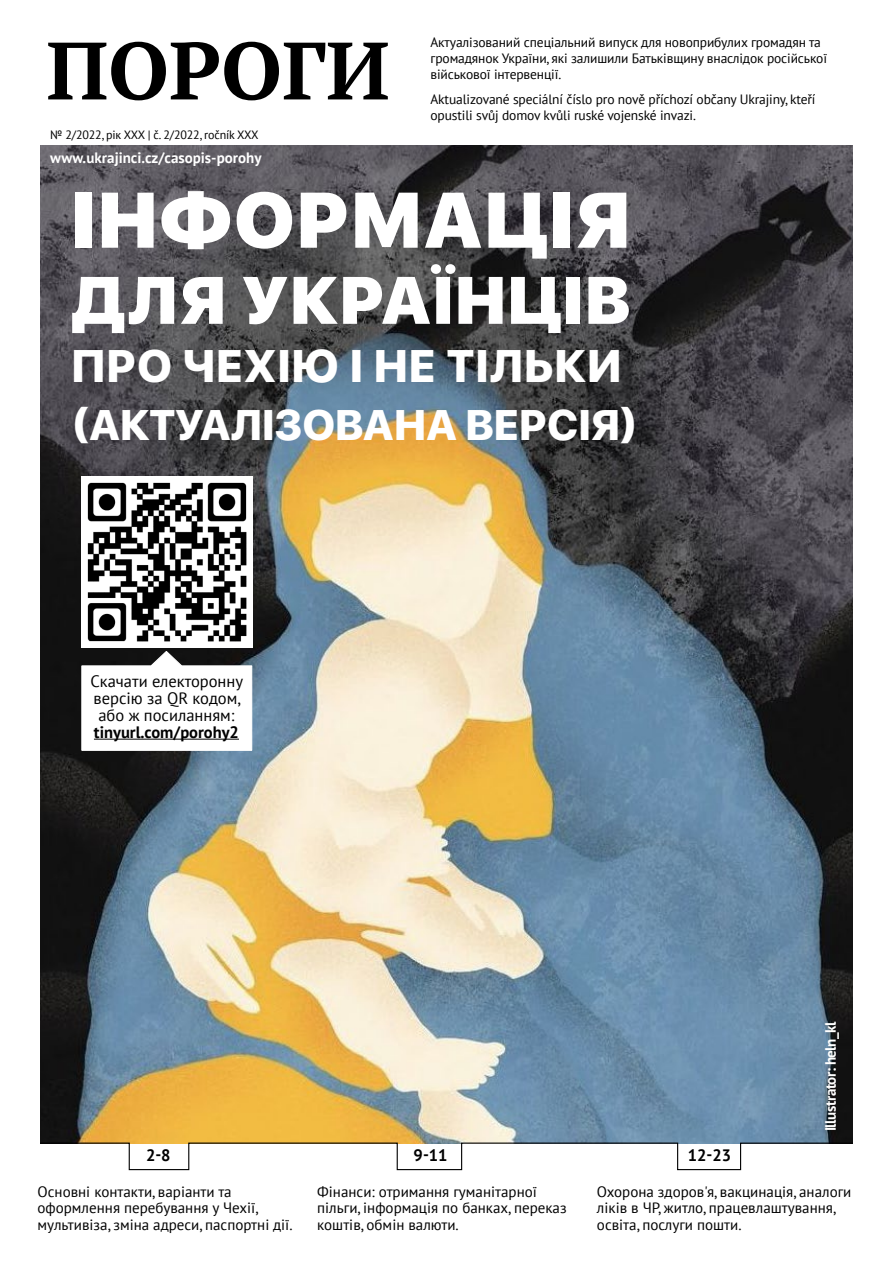
<style>
.page{position:relative;width:893px;height:1263px;background:#fff}
.page>*{position:absolute;margin:0;border:0;box-sizing:border-box;transform-origin:0 0}
.t1{font:700 81.15px "PT Serif";color:#000}
.t2{font:900 78.15px "SF Pro Display";letter-spacing:.02em;color:#fff}
.t3{font:900 66.6px "SF Pro Display";letter-spacing:.02em;color:#fff}
.t4{font:800 45.3px "SF Pro Display";letter-spacing:.02em;color:#fff}
.t5{font:800 42.6px "SF Pro Display";color:#fff}
.perex{font:16.5px/17px "PT Sans";color:#000}
.perex-2{font:700 16.5px "PT Sans";color:#000}
.t6{font:15px/16.5px "PT Sans";color:#000}
.subtitel{font:700 15px "PT Sans";color:#fff}
.subtitel-2{font:700 15px "PT Sans";letter-spacing:-.03em;color:#fff}
.subtitel-3{font:13.5px/16.2px "PT Sans";letter-spacing:-.01em;color:#000}
.subtitel-4{font:12px "PT Sans";letter-spacing:-.01em;color:#000}
</style>
<div class="page">
<img style="left:40px;top:146px;width:813px;height:996px">
<svg style="left:40px;top:1142px;width:813px;height:29px"></svg>
<svg style="left:81px;top:650px;width:172px;height:101px"></svg>
<hr style="left:94px;top:739px;width:145px;height:1px;background:#000">
<img style="left:81px;top:477px;width:171px;height:171px">
<p class="t1" style="left:47px;top:18px;width:344px">ПОРОГИ</p>
<p class="subtitel-3" style="left:431px;top:34px;width:398px">Актуалізований спеціальний випуск для новоприбулих громадян та громадянок України, які залишили Батьківщину внаслідок російської військової інтервенції.</p>
<p class="subtitel-3" style="left:431px;top:91px;width:386px">Aktualizované speciální číslo pro nově příchozí občany Ukrajiny, kteří opustili svůj domov kvůli ruské vojenské invazi.</p>
<p class="subtitel-4" style="left:50px;top:127px;width:210px">№ 2/2022, рік XXX | č. 2/2022, ročník XXX</p>
<p class="subtitel" style="left:50px;top:148px;width:213px">www.ukrajinci.cz/casopis-porohy</p>
<p class="t2" style="left:72px;top:175px;width:560px">ІНФОРМАЦІЯ</p>
<p class="t3" style="left:72px;top:262px;width:560px">ДЛЯ УКРАЇНЦІВ</p>
<p class="t4" style="left:72px;top:340px;width:552px">ПРО ЧЕХІЮ І НЕ ТІЛЬКИ</p>
<p class="t5" style="left:72px;top:400px;width:568px">(АКТУАЛІЗОВАНА ВЕРСІЯ)</p>
<p class="perex" style="left:90px;top:672px;width:154px">Скачати електоронну версію за QR кодом, або ж посиланням:</p>
<p class="perex-2" style="left:94px;top:721px;width:147px">tinyurl.com/porohy2</p>
<p class="perex-2" style="left:146px;top:1144px;width:26px">2-8</p>
<p class="perex-2" style="left:414px;top:1144px;width:36px">9-11</p>
<p class="perex-2" style="left:688px;top:1144px;width:45px">12-23</p>
<p class="subtitel-2" style="left:820px;top:1131px;width:112px;rotate:-90deg">Illustrator: heln_kl</p>
<p class="t6" style="left:38px;top:1182px;width:256px">Основні контакти, варіанти та оформлення перебування у Чехії, мультивіза, зміна адреси, паспортні дії.</p>
<p class="t6" style="left:317px;top:1182px;width:251px">Фінанси: отримання гуманітарної пільги, інформація по банках, переказ коштів, обмін валюти.</p>
<p class="t6" style="left:597px;top:1182px;width:256px">Охорона здоров'я, вакцинація, аналоги ліків в ЧР, житло, працевлаштування, освіта, послуги пошти.</p>
</div>
